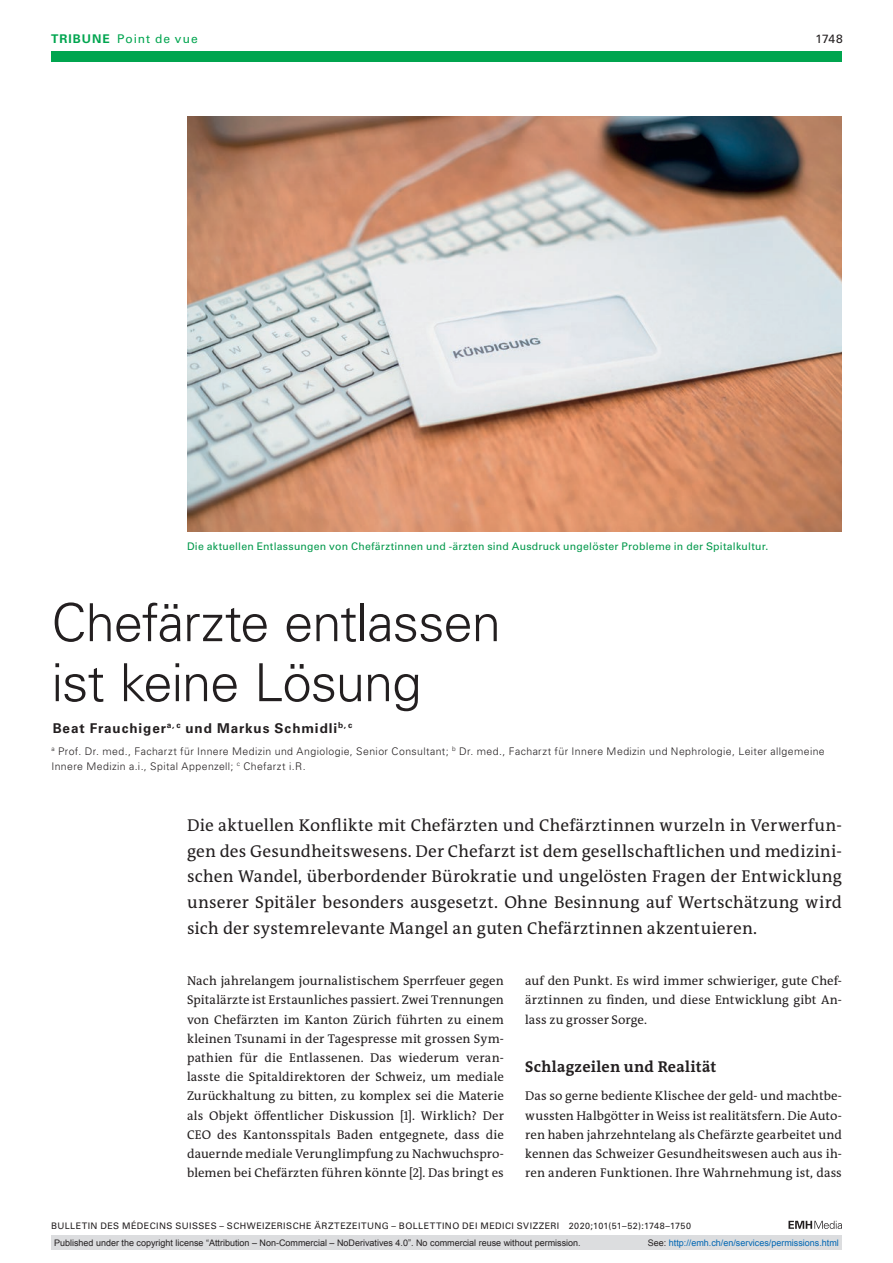
<style>
.page{position:relative;width:893px;height:1263px;background:#fff}
.page>*{position:absolute;margin:0;border:0;box-sizing:border-box;transform-origin:0 0}
.article-title{font:300 52.5px/60px "Univers LT Std";letter-spacing:-.02em;color:#231f20}
.section-pl{font:17.25px/25.5px "The Antiqua B W5 Plain";letter-spacing:.01em;color:#231f20;text-align:justify}
.section-h1{font:700 15.75px "The Antiqua B W7";letter-spacing:.015em;color:#231f20}
.author-notes{font:700 13.5px "Univers LT Std";letter-spacing:.065em;color:#231f20}
.section-pn{font:12.75px/19.2px "The Antiqua B W5 Plain";letter-spacing:.005em;color:#231f20;text-align:justify}
.ressort{font:12px "Univers LT Std";letter-spacing:.08em;color:#00a54f}
.ressort-2{font:12px "Univers LT Std";color:#231f20}
.aff{font:300 10.5px/15px "Univers LT Std";letter-spacing:.04em;color:#231f20}
.fig-caption{font:10.5px "Univers LT Std";letter-spacing:.025em;color:#00984a}
.t1{font:9px "Arial";color:#231f20}
.fusszeile{font:9px "Univers LT Std";letter-spacing:.05em;color:#231f20}
.t2{font:9px "Arial";color:#0066b3}
.s1{font-weight:700}
.s2{color:#231f20}
</style>
<div class="page">
<svg style="left:788px;top:1221px;width:54px;height:8px"></svg>
<img style="left:187px;top:116px;width:655px;height:415px">
<div style="left:51px;top:51px;width:791px;height:11px;background:#00a54f"></div>
<div style="left:51px;top:1235px;width:791px;height:15px;background:#dcdddf"></div>
<p class="ressort" style="left:51px;top:31px;width:148px"><span class="s1">TRIBUNE</span> Point de vue</p>
<p class="ressort-2" style="left:815px;top:31px;width:29px">1748</p>
<p class="fig-caption" style="left:187px;top:540px;width:583px">Die aktuellen Entlassungen von Chefärztinnen und -ärzten sind Ausdruck ungelöster Probleme in der Spitalkultur.</p>
<p class="article-title" style="left:51px;top:593px;width:451px">Chefärzte entlassen ist keine Lösung</p>
<p class="author-notes" style="left:53px;top:720px;width:301px">Beat Frauchiger<sup>a,</sup> <sup>c</sup> und Markus Schmidli<sup>b,</sup> <sup>c</sup></p>
<p class="aff" style="left:51px;top:743px;width:775px"><sup>a</sup> Prof. Dr. med., Facharzt für Innere Medizin und Angiologie, Senior Consultant; <sup>b</sup> Dr. med., Facharzt für Innere Medizin und Nephrologie, Leiter allgemeine<br>Innere Medizin a.i., Spital Appenzell; <sup>c</sup> Chefarzt i.R.</p>
<p class="section-pl" style="left:187px;top:813px;width:656px">Die aktuellen Konflikte mit Chefärzten und Chefärztinnen wurzeln in Verwerfun&shy;gen des Gesundheitswesens. Der Chefarzt ist dem gesellschaftlichen und medizini&shy;schen Wandel, überbordender Bürokratie und ungelösten Fragen der Entwicklung unserer Spitäler besonders ausgesetzt. Ohne Besinnung auf Wertschätzung wird sich der systemrelevante Mangel an guten Chefärztinnen akzentuieren.</p>
<p class="section-pn" style="left:187px;top:971px;width:318px">Nach jahrelangem journalistischem Sperrfeuer gegen Spitalärzte ist Erstaunliches passiert. Zwei Trennungen von Chefärzten im Kanton Zürich führten zu einem kleinen Tsunami in der Tagespresse mit grossen Sym&shy;pathien für die Entlassenen. Das wiederum veran&shy;lasste die Spitaldirektoren der Schweiz, um mediale Zurückhaltung zu bitten, zu komplex sei die Materie als Objekt öffentlicher Diskussion [1]. Wirklich? Der CEO des Kantonsspitals Baden entgegnete, dass die dauernde mediale Verunglimpfung zu Nachwuchspro&shy;blemen bei Chefärzten führen könnte [2]. Das bringt es</p>
<p class="section-pn" style="left:525px;top:971px;width:318px">auf den Punkt. Es wird immer schwieriger, gute Chef&shy;ärztinnen zu finden, und diese Entwicklung gibt An&shy;lass zu grosser Sorge.</p>
<p class="section-h1" style="left:525px;top:1056px;width:193px">Schlagzeilen und Realität</p>
<p class="section-pn" style="left:525px;top:1086px;width:318px">Das so gerne bediente Klischee der geld- und machtbe&shy;wussten Halbgötter in Weiss ist realitätsfern. Die Auto&shy;ren haben jahrzehntelang als Chefärzte gearbeitet und kennen das Schweizer Gesundheitswesen auch aus ih&shy;ren anderen Funktionen. Ihre Wahrnehmung ist, dass</p>
<p class="fusszeile" style="left:51px;top:1220px;width:642px">BULLETIN DES MÉDECINS SUISSES – SCHWEIZERISCHE ÄRZTEZEITUNG – BOLLETTINO DEI MEDICI SVIZZERI 2020;101(51–52):1748–1750</p>
<p class="t1" style="left:54px;top:1237px;width:528px">Published under the copyright license “Attribution – Non-Commercial – NoDerivatives 4.0”. No commercial reuse without permission.</p>
<p class="t2" style="left:648px;top:1237px;width:193px"><span class="s2">See:</span> http://emh.ch/en/services/permissions.html</p>
</div>
